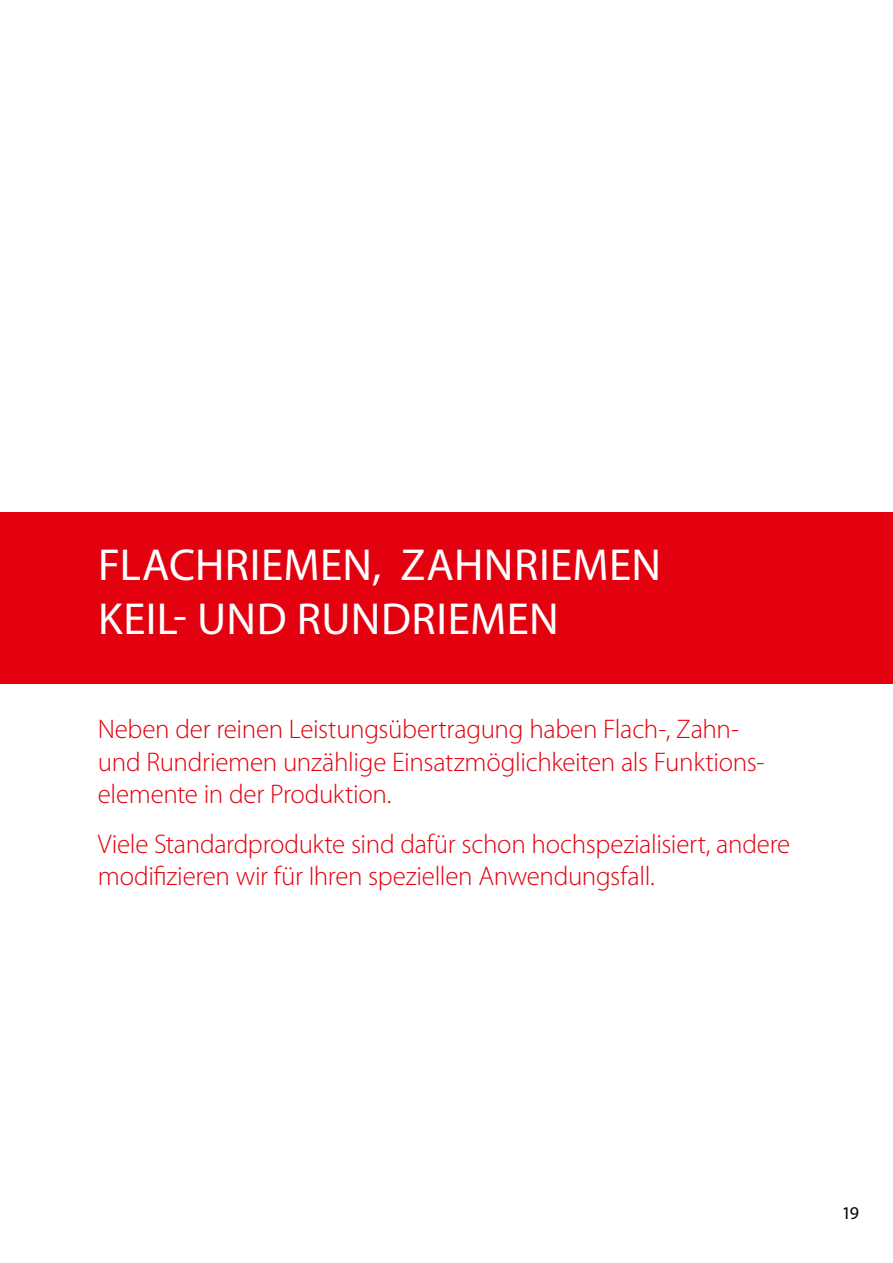
<style>
.page{position:relative;width:893px;height:1263px;background:#fff}
.page>*{position:absolute;margin:0;border:0;box-sizing:border-box;transform-origin:0 0}
.t1{font:45px/54px "Myriad Pro";letter-spacing:.01em;color:#fff}
.t2{font:300 27px/32.4px "Myriad Pro";letter-spacing:-.015em;color:#e3000f}
.t3{font:18px "Myriad Pro";color:#000}
</style>
<div class="page">
<div style="left:0;top:512px;width:893px;height:172px;background:#e3000f"></div>
<h1 class="t1" style="left:98px;top:539px;width:330px">FLACHRIEMEN, ZAH</h1>
<h1 class="t1" style="left:98px;top:539px;width:564px;text-indent:386px">NRIEMEN<br>KEIL- UND RUNDRIEMEN</h1>
<p class="t2" style="left:98px;top:713px;width:666px">Neben der reinen Leistungsübertragung haben Flach-, Zahn&shy;und Rundriemen unzählige Einsatzmöglichkeiten als Funktions&shy;elemente in der Produktion.</p>
<p class="t2" style="left:98px;top:828px;width:694px">Viele Standardprodukte sind dafür schon hochspezialisiert, andere modifizieren wir für I hren speziellen Anwendungsfall.</p>
<p class="t3" style="left:842px;top:1203px;width:19px">19</p>
</div>
